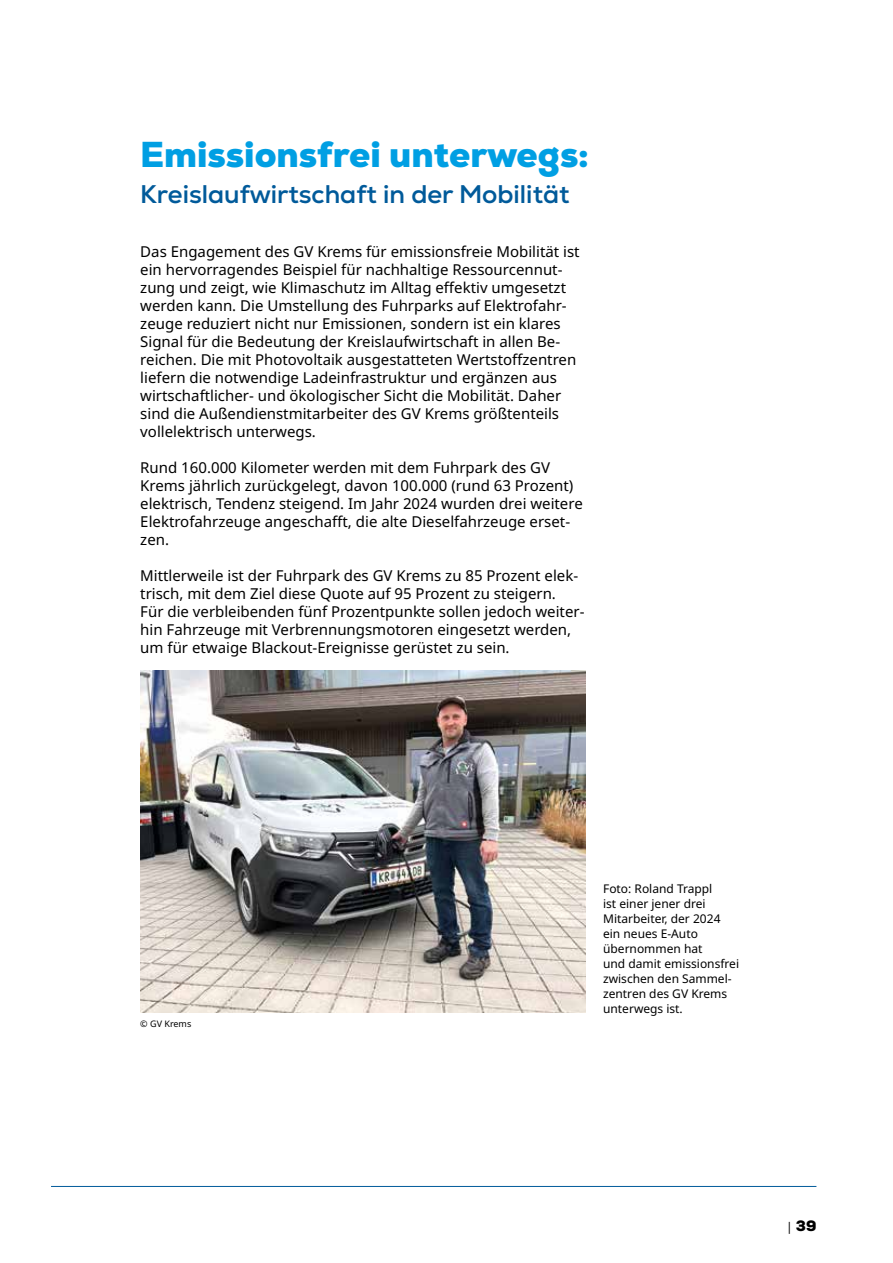
<style>
.page{position:relative;width:893px;height:1263px;background:#fff}
.page>*{position:absolute;margin:0;border:0;box-sizing:border-box;transform-origin:0 0}
.t1{font:900 36px "Nexa";color:#009fe3}
.t2{font:700 25.5px "Nexa";color:#005a9a}
.t3{font:15px/18px "Noto Sans";color:#000}
.t4{font:900 15px "Nexa";color:#000}
.t5{font:12px/15px "Noto Sans";color:#000}
.t6{font:9px "Noto Sans";color:#000}
.s1{font-family:"Noto Sans";font-weight:400;font-size:12px}
</style>
<div class="page">
<hr style="left:51px;top:1186px;width:765px;height:1px;background:#005a9a">
<img style="left:140px;top:671px;width:445px;height:342px">
<h1 class="t1" style="left:140px;top:131px;width:450px">Emissionsfrei unterwegs:</h1>
<h2 class="t2" style="left:140px;top:178px;width:431px">Kreislaufwirtschaft in der Mobilität</h2>
<p class="t3" style="left:140px;top:242px;width:441px">Das Engagement des GV Krems für emissionsfreie Mobilität ist ein hervorragendes Beispiel für nachhaltige Ressourcennut&shy;zung und zeigt, wie Klimaschutz im Alltag effektiv umgesetzt werden kann. Die Umstellung des Fuhrparks auf Elektrofahr&shy;zeuge reduziert nicht nur Emissionen, sondern ist ein klares Signal für die Bedeutung der Kreislaufwirtschaft in allen Be&shy;reichen. Die mit Photovoltaik ausgestatteten Wertstoffzentren liefern die notwendige Ladeinfrastruktur und ergänzen aus wirtschaftlicher- und ökologischer Sicht die Mobilität. Daher sind die Außendienstmitarbeiter des GV Krems größtenteils vollelektrisch unterwegs.</p>
<p class="t3" style="left:140px;top:458px;width:444px">Rund 160.000 Kilometer werden mit dem Fuhrpark des GV Krems jährlich zurückgelegt, davon 100.000 (rund 63 Prozent) elektrisch, Tendenz steigend. Im Jahr 2024 wurden drei weitere Elektrofahrzeuge angeschafft, die alte Dieselfahrzeuge erset&shy;zen.</p>
<p class="t3" style="left:140px;top:566px;width:446px">Mittlerweile ist der Fuhrpark des GV Krems zu 85 Prozent elek&shy;trisch, mit dem Ziel diese Quote auf 95 Prozent zu steigern.<br>Für die verbleibenden fünf Prozentpunkte sollen jedoch weiter&shy;hin Fahrzeuge mit Verbrennungsmotoren eingesetzt werden, um für etwaige Blackout-Ereignisse gerüstet zu sein.</p>
<p class="t6" style="left:140px;top:1017px;width:53px">© GV Krems</p>
<p class="t5" style="left:603px;top:881px;width:138px">Foto: Roland Trappl<br>ist einer jener drei<br>Mitarbeiter, der 2024 ein neues E-Auto übernommen hat<br>und damit emissionsfrei zwischen den Sammel&shy;zentren des GV Krems unterwegs ist.</p>
<p class="t4" style="left:786px;top:1216px;width:32px"><span class="s1">|</span> 39</p>
</div>
